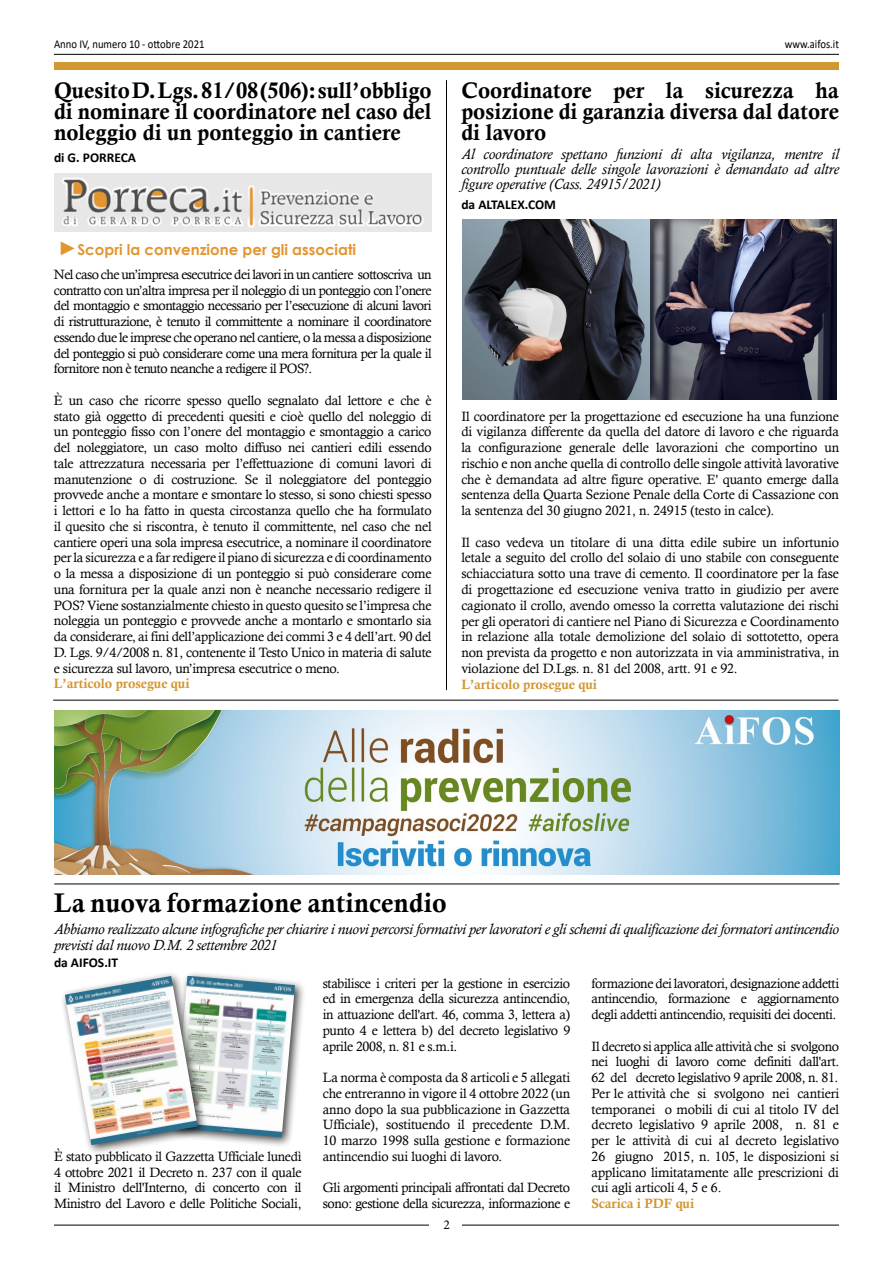
<style>
.page{position:relative;width:893px;height:1263px;background:#fff}
.page>*{position:absolute;margin:0;border:0;box-sizing:border-box;transform-origin:0 0}
.t1{font:27px "Calis MT Bol";letter-spacing:.01em;color:#000}
.t2{font:22.5px/21px "Calis MT Bol";color:#000;text-align:justify}
.t3{font:italic 15px/15px "Calisto";letter-spacing:-.01em;color:#000}
.t4{font:700 15px "Century Gothic";color:#e39530}
.t5{font:13.5px/15.8px "Calisto";letter-spacing:-.025em;color:#010202;text-align:justify}
.t6{font:13.5px "Calis MT Bol";letter-spacing:-.005em;color:#d39732}
.t7{font:700 13.5px "Calibri";color:#000}
.t8{font:13.5px "Minion Pro";color:#000}
.t9{font:12px "Calibri";color:#000;scale:.89 1}
.s1{font-size:19.5px}
</style>
<div class="page">
<hr style="left:461px;top:1225px;width:378px;height:1px;background:#000">
<hr style="left:54px;top:54px;width:785px;height:1px;background:#000">
<hr style="left:54px;top:1225px;width:378px;height:1px;background:#000">
<div style="left:54px;top:173px;width:377px;height:59px;background:#e7e7e7"></div>
<div style="left:54px;top:63px;width:785px;height:7px;background:#d39732"></div>
<div style="left:429px;top:1212px;width:33px;height:23px;background:#fff"></div>
<hr style="left:53px;top:700px;width:785px;height:1px;background:#000">
<hr style="left:54px;top:883px;width:785px;height:1px;background:#000">
<hr style="left:446px;top:80px;width:1px;height:610px;background:#000">
<div style="left:169px;top:970px;width:137px;height:178px;background:#000;opacity:.75"></div>
<img style="left:208px;top:976px;width:87px;height:161px">
<div style="left:59px;top:971px;width:149px;height:185px;background:#000;opacity:.75"></div>
<img style="left:65px;top:976px;width:133px;height:169px">
<img style="left:54px;top:710px;width:785px;height:164px">
<img style="left:462px;top:220px;width:188px;height:179px">
<img style="left:650px;top:220px;width:187px;height:179px">
<img style="left:62px;top:178px;width:362px;height:50px">
<p class="t9" style="left:54px;top:36px;width:171px">Anno IV, numero 10 - ottobre 2021</p>
<p class="t9" style="left:785px;top:36px;width:62px">www.aifos.it</p>
<h2 class="t2" style="left:54px;top:80px;width:379px">Quesito D. Lgs. 81/08 (506): sull’obbligo di nominare il coordinatore nel caso del noleggio di un ponteggio in cantiere</h2>
<h2 class="t2" style="left:461px;top:80px;width:379px">Coordinatore per la sicurezza ha posizione di garanzia diversa dal datore di lavoro</h2>
<p class="t7" style="left:54px;top:148px;width:84px">di G. PORRECA</p>
<p class="t4" style="left:58px;top:238px;width:300px"><span class="s1">►</span>Scopri la convenzione per gli associati</p>
<p class="t5" style="left:54px;top:266px;width:379px">Nel caso che un’impresa esecutrice dei lavori in un cantiere sottoscriva un contratto con un’altra impresa per il noleggio di un ponteggio con l’onere del montaggio e smontaggio necessario per l’esecuzione di alcuni lavori di ristrutturazione, è tenuto il committente a nominare il coordinatore essendo due le imprese che operano nel cantiere, o la messa a disposizione del ponteggio si può considerare come una mera fornitura per la quale il fornitore non è tenuto neanche a redigere il POS?.</p>
<p class="t5" style="left:54px;top:392px;width:379px">È un caso che ricorre spesso quello segnalato dal lettore e che è stato già oggetto di precedenti quesiti e cioè quello del noleggio di un ponteggio fisso con l’onere del montaggio e smontaggio a carico del noleggiatore, un caso molto diffuso nei cantieri edili essendo tale attrezzatura necessaria per l’effettuazione di comuni lavori di manutenzione o di costruzione. Se il noleggiatore del ponteggio provvede anche a montare e smontare lo stesso, si sono chiesti spesso i lettori e lo ha fatto in questa circostanza quello che ha formulato il quesito che si riscontra, è tenuto il committente, nel caso che nel cantiere operi una sola impresa esecutrice, a nominare il coordinatore per la sicurezza e a far redigere il piano di sicurezza e di coordinamento o la messa a disposizione di un ponteggio si può considerare come una fornitura per la quale anzi non è neanche necessario redigere il POS? Viene sostanzialmente chiesto in questo quesito se l’impresa che noleggia un ponteggio e provvede anche a montarlo e smontarlo sia da considerare, ai fini dell’applicazione dei commi 3 e 4 dell’art. 90 del D. Lgs. 9/4/2008 n. 81, contenente il Testo Unico in materia di salute e sicurezza sul lavoro, un’impresa esecutrice o meno.</p>
<p class="t6" style="left:54px;top:676px;width:137px">L’articolo prosegue qui</p>
<p class="t3" style="left:461px;top:146px;width:379px;text-align:justify">Al coordinatore spettano funzioni di alta vigilanza, mentre il controllo puntuale delle singole lavorazioni è demandato ad altre figure operative (Cass. 24915/2021)</p>
<p class="t7" style="left:461px;top:195px;width:96px">da ALTALEX.COM</p>
<p class="t5" style="left:461px;top:408px;width:379px">Il coordinatore per la progettazione ed esecuzione ha una funzione di vigilanza differente da quella del datore di lavoro e che riguarda la configurazione generale delle lavorazioni che comportino un rischio e non anche quella di controllo delle singole attività lavorative che è demandata ad altre figure operative. E' quanto emerge dalla sentenza della Quarta Sezione Penale della Corte di Cassazione con la sentenza del 30 giugno 2021, n. 24915 (testo in calce).</p>
<p class="t5" style="left:461px;top:534px;width:379px">Il caso vedeva un titolare di una ditta edile subire un infortunio letale a seguito del crollo del solaio di uno stabile con conseguente schiacciatura sotto una trave di cemento. Il coordinatore per la fase di progettazione ed esecuzione veniva tratto in giudizio per avere cagionato il crollo, avendo omesso la corretta valutazione dei rischi per gli operatori di cantiere nel Piano di Sicurezza e Coordinamento in relazione alla totale demolizione del solaio di sottotetto, opera non prevista da progetto e non autorizzata in via amministrativa, in violazione del D.Lgs. n. 81 del 2008, artt. 91 e 92.</p>
<p class="t6" style="left:461px;top:676px;width:137px">L’articolo prosegue qui</p>
<h1 class="t1" style="left:54px;top:887px;width:394px">La nuova formazione antincendio</h1>
<p class="t3" style="left:54px;top:920px;width:786px;line-height:16.5px">Abbiamo realizzato alcune infografiche per chiarire i nuovi percorsi formativi per lavoratori e gli schemi di qualificazione dei formatori antincendio previsti dal nuovo D.M. 2 settembre 2021</p>
<p class="t7" style="left:54px;top:953px;width:66px">da AIFOS.IT</p>
<p class="t5" style="left:54px;top:1148px;width:249px">È stato pubblicato il Gazzetta Ufficiale lunedì 4 ottobre 2021 il Decreto n. 237 con il quale il Ministro dell'Interno, di concerto con il Ministro del Lavoro e delle Politiche Sociali,</p>
<p class="t5" style="left:323px;top:975px;width:249px">stabilisce i criteri per la gestione in esercizio ed in emergenza della sicurezza antincendio, in attuazione dell'art. 46, comma 3, lettera a) punto 4 e lettera b) del decreto legislativo 9 aprile 2008, n. 81 e s.m.i.</p>
<p class="t5" style="left:323px;top:1069px;width:249px">La norma è composta da 8 articoli e 5 allegati che entreranno in vigore il 4 ottobre 2022 (un anno dopo la sua pubblicazione in Gazzetta Ufficiale), sostituendo il precedente D.M.<br>10 marzo 1998 sulla gestione e formazione antincendio sui luoghi di lavoro.</p>
<p class="t5" style="left:323px;top:1180px;width:249px">Gli argomenti principali affrontati dal Decreto sono: gestione della sicurezza, informazione e</p>
<p class="t8" style="left:443px;top:1216px;width:8px">2</p>
<p class="t5" style="left:592px;top:975px;width:249px">formazione dei lavoratori, designazione addetti antincendio, formazione e aggiornamento degli addetti antincendio, requisiti dei docenti.</p>
<p class="t5" style="left:592px;top:1038px;width:249px">Il decreto si applica alle attività che si svolgono nei luoghi di lavoro come definiti dall'art.<br>62 del decreto legislativo 9 aprile 2008, n. 81.<br>Per le attività che si svolgono nei cantieri temporanei o mobili di cui al titolo IV del decreto legislativo 9 aprile 2008, n. 81 e per le attività di cui al decreto legislativo 26 giugno 2015, n. 105, le disposizioni si applicano limitatamente alle prescrizioni di cui agli articoli 4, 5 e 6.</p>
<p class="t6" style="left:592px;top:1196px;width:104px">Scarica i PDF qui</p>
</div>
